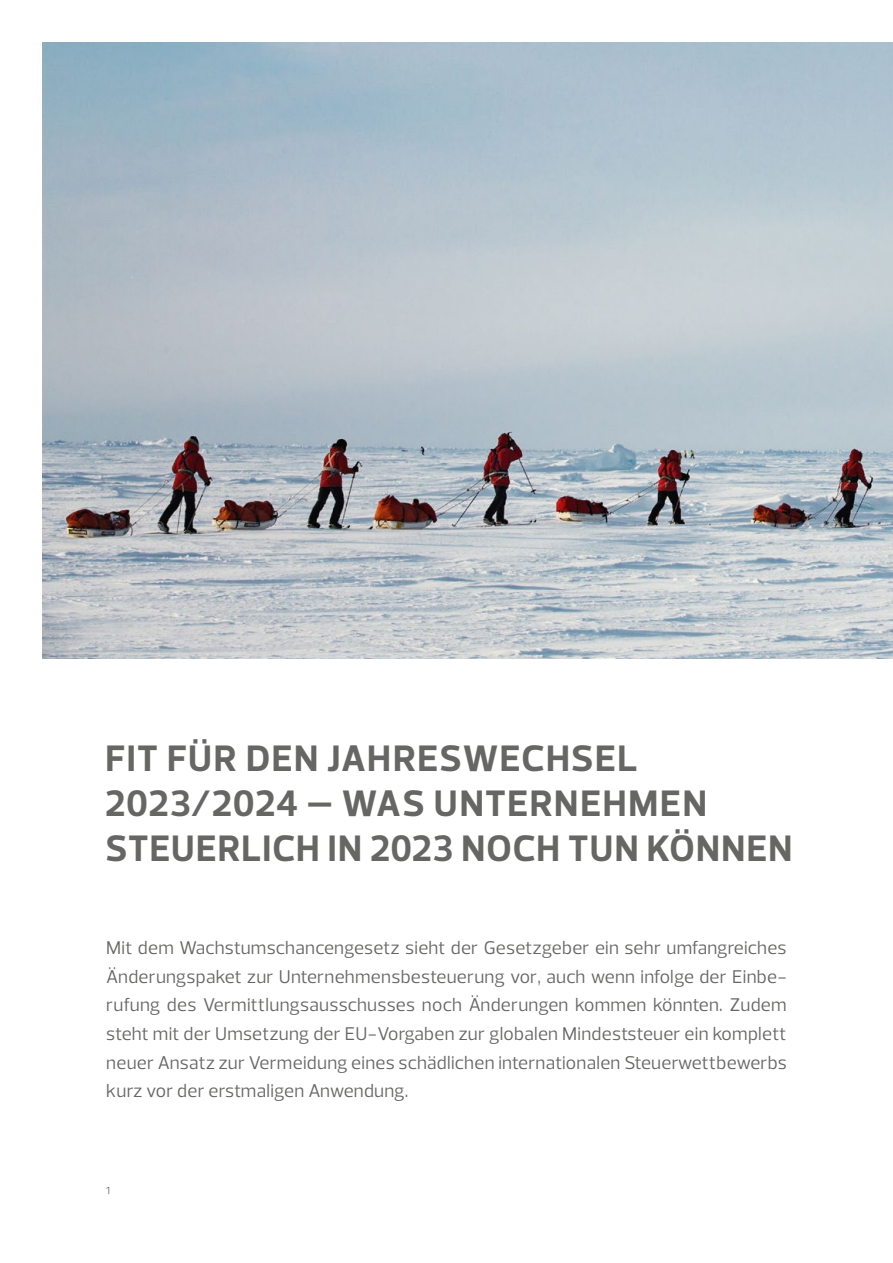
<style>
.page{position:relative;width:893px;height:1263px;background:#fff}
.page>*{position:absolute;margin:0;border:0;box-sizing:border-box;transform-origin:0 0}
.t1{font:700 37.5px/45px "Prelo";letter-spacing:.035em;color:#666665}
.t2{font:18.75px/28.5px "Prelo";letter-spacing:.015em;color:#666665;text-align:justify}
.t3{font:10.5px "Prelo";color:#666665}
</style>
<div class="page">
<img style="left:43px;top:43px;width:850px;height:615px">
<h1 class="t1" style="left:105px;top:736px;width:689px">FIT FÜR DEN JAHRESWECHSEL<br>2023/2024 – WAS UNTERNEHMEN<br>STEUERLICH IN 2023 NOCH TUN KÖNNEN</h1>
<p class="t2" style="left:106px;top:934px;width:682px">Mit dem Wachstumschancengesetz sieht der Gesetzgeber ein sehr umfangreiches Änderungspaket zur Unternehmensbesteuerung vor, auch wenn infolge der Einbe&shy;rufung des Vermittlungsausschusses noch Änderungen kommen könnten. Zudem steht mit der Umsetzung der EU-Vorgaben zur globalen Mindeststeuer ein komplett neuer Ansatz zur Vermeidung eines schädlichen internationalen Steuerwettbewerbs kurz vor der erstmaligen Anwendung.</p>
<p class="t3" style="left:106px;top:1184px;width:5px">1</p>
</div>
